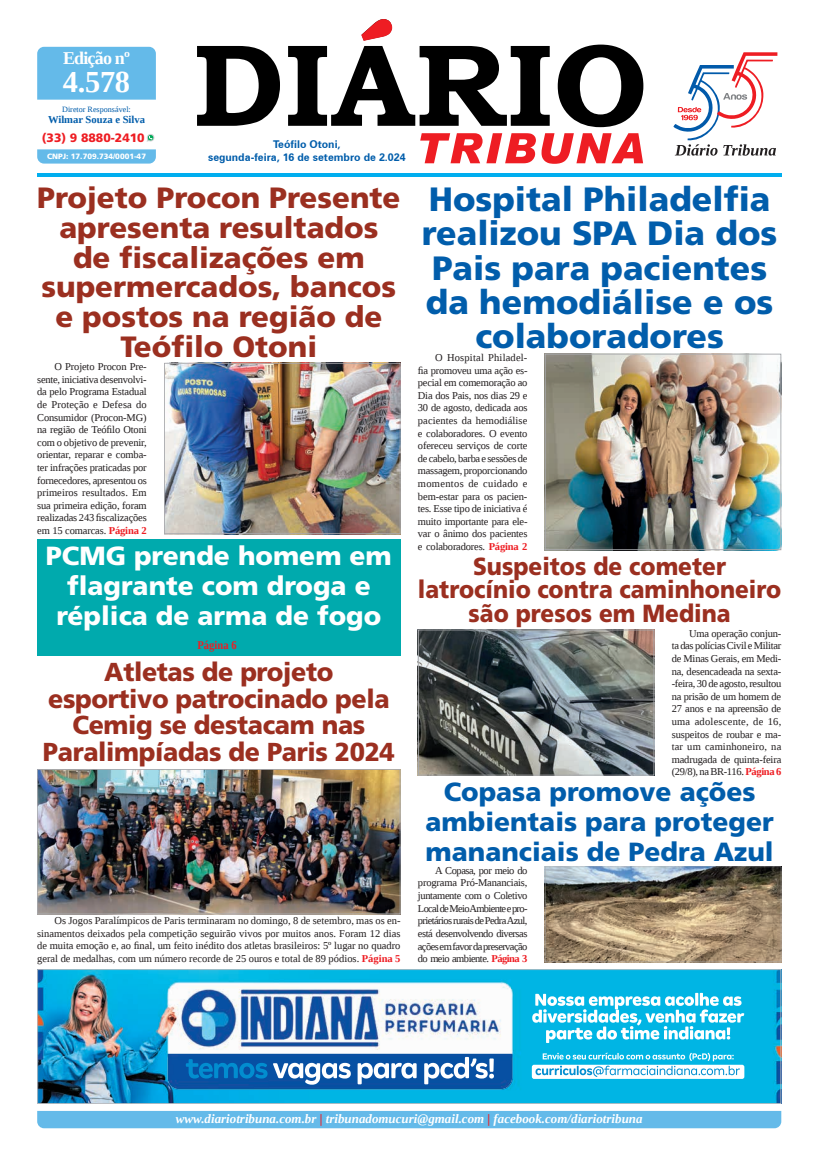
<style>
.page{position:relative;width:821px;height:1166px;background:#fff}
.page>*{position:absolute;margin:0;border:0;box-sizing:border-box;transform-origin:0 0}
.t1{font:900 33.69px/34.1px "Frutiger LT Std";color:#015dab;text-align:center}
.t2{font:700 30.45px "Liberation Serif";color:#fff}
.t3{font:900 29.31px/29.8px "Frutiger LT Std";color:#9b2f20;text-align:center}
.t4{font:900 26.25px/29.8px "Frutiger LT Std";color:#015dab;text-align:center}
.t5{font:900 26.25px/29.8px "Frutiger LT Std";color:#fff;text-align:center}
.t6{font:900 25.99px/26.5px "Frutiger LT Std";letter-spacing:-.015em;color:#9b2f20;text-align:center;scale:.96 1}
.t7{font:900 24.76px/23.6px "Frutiger LT Std";color:#9b2f20;text-align:center;scale:.92 1}
.t8{font:700 18.03px "Liberation Serif";letter-spacing:-.045em;color:#fff}
.t9{font:italic 700 12.95px "Liberation Serif";color:#fff}
.t10{font:900 12.16px "Frutiger LT Std";color:#ee1d23}
.t11{font:700 11.9px "Liberation Serif";letter-spacing:.005em;color:#ee1d23;scale:.88 1}
.t12{font:700 10.67px/12.6px "Zurich BT";color:#015dab;text-align:center}
.t13{font:700 10.59px "Liberation Serif";color:#015dab}
.t14{font:10.5px/12.6px "Liberation Serif";letter-spacing:-.02em;color:#231f20;text-align:justify}
.t15{font:8.14px "Liberation Serif";color:#015dab}
.t16{font:900 7.7px "Frutiger LT Std";color:#fff}
.s1{font-weight:700;color:#ee1d23}
.s2{color:#ee1d23}
</style>
<div class="page">
<div style="left:37px;top:1111px;width:744px;height:17px;background:#64bae9"></div>
<hr style="left:37px;top:174px;width:744px;height:3px;background:#00aeef">
<svg style="left:197px;top:26px;width:446px;height:101px"></svg>
<svg style="left:361px;top:19px;width:31px;height:22px"></svg>
<svg style="left:420px;top:133px;width:223px;height:31px"></svg>
<div style="left:37px;top:47px;width:119px;height:53px;background:#64bae9"></div>
<svg style="left:37px;top:149px;width:119px;height:15px;background:#6ebeea"></svg>
<svg style="left:147px;top:134px;width:7px;height:8px"></svg>
<div style="left:37px;top:539px;width:364px;height:117px;background:#00aaad"></div>
<img style="left:37px;top:969px;width:744px;height:135px">
<svg style="left:673px;top:52px;width:104px;height:104px"></svg>
<img style="left:545px;top:354px;width:236px;height:196px">
<img style="left:164px;top:363px;width:237px;height:171px">
<img style="left:37px;top:769px;width:364px;height:145px">
<svg style="left:418px;top:629px;width:236px;height:146px;background:#646a6b"></svg>
<svg style="left:545px;top:866px;width:236px;height:96px;background:#94856f"></svg>
<h3 class="t8" style="left:63px;top:45px;width:68px">Edição nº</h3>
<h2 class="t2" style="left:63px;top:61px;width:69px">4.578</h2>
<p class="t15" style="left:62px;top:104px;width:70px">Diretor Responsável:</p>
<p class="t13" style="left:48px;top:112px;width:99px">Wilmar Souza e Silva</p>
<p class="t10" style="left:42px;top:130px;width:104px">(33) 9 8880-2410</p>
<p class="t16" style="left:47px;top:151px;width:100px">CNPJ: 17.709.734/0001-47</p>
<p class="t12" style="left:208px;top:138px;width:199px">Teófilo Otoni,<br>segunda-feira, 16 de setembro de 2.024</p>
<h3 class="t3" style="left:37px;top:183px;width:365px">Projeto Procon Presente apresenta resultados de fiscalizações em supermercados, bancos e postos na região de<br>Teófilo Otoni</h3>
<p class="t14" style="left:37px;top:360px;width:111px;text-indent:17px">O Projeto Procon Pre&shy;sente, iniciativa desenvolvi&shy;da pelo Programa Estadual de Proteção e Defesa do Consumidor (Procon-MG) na região de Teófilo Otoni com o objetivo de prevenir, orientar, reparar e comba&shy;ter infrações praticadas por fornecedores, apresentou os primeiros resultados. Em sua primeira edição, foram realizadas 243 fiscalizações em 15 comarcas. <span class="s1">Página 2</span></p>
<h3 class="t5" style="left:46px;top:541px;width:348px">PCMG prende homem em flagrante com droga e réplica de arma de fogo</h3>
<p class="t11" style="left:197px;top:636px;width:46px">Página 6</p>
<h3 class="t6" style="left:43px;top:659px;width:368px">Atletas de projeto esportivo patrocinado pela<br>Cemig se destacam nas<br>Paralimpíadas de Paris 2024</h3>
<p class="t14" style="left:37px;top:914px;width:365px;text-indent:17px">Os Jogos Paralímpicos de Paris terminaram no domingo, 8 de setembro, mas os en&shy;sinamentos deixados pela competição seguirão vivos por muitos anos. Foram 12 dias de muita emoção e, ao final, um feito inédito dos atletas brasileiros: 5º lugar no quadro geral de medalhas, com um número recorde de 25 ouros e total de 89 pódios. <span class="s1">Página 5</span></p>
<h1 class="t1" style="left:422px;top:182px;width:357px">Hospital Philadelfia realizou SPA Dia dos<br>Pais para pacientes da hemodiálise e os colaboradores</h1>
<p class="t14" style="left:418px;top:351px;width:111px;text-indent:17px">O Hospital Philadel&shy;fia promoveu uma ação es&shy;pecial em comemoração ao Dia dos Pais, nos dias 29 e 30 de agosto, dedicada aos pacientes da hemodiálise e colaboradores. O evento ofereceu serviços de corte de cabelo, barba e sessões de massagem, proporcionando momentos de cuidado e bem-estar para os pacien&shy;tes. Esse tipo de iniciativa é muito importante para ele&shy;var o ânimo dos pacientes e colaboradores. <span class="s1">Página 2</span></p>
<h3 class="t7" style="left:418px;top:554px;width:397px">Suspeitos de cometer latrocínio contra caminhoneiro são presos em Medina</h3>
<p class="t14" style="left:672px;top:627px;width:111px;text-indent:17px">Uma operação conjun&shy;ta das polícias Civil e Militar de Minas Gerais, em Medi&shy;na, desencadeada na sexta--feira, 30 de agosto, resultou na prisão de um homem de 27 anos e na apreensão de uma adolescente, de 16, suspeitos de roubar e ma&shy;tar um caminhoneiro, na madrugada de quinta-feira (29/8), na BR-116. <span class="s1">Página 6</span></p>
<h3 class="t4" style="left:426px;top:777px;width:350px">Copasa promove ações ambientais para proteger mananciais de Pedra Azul</h3>
<p class="t14" style="left:418px;top:864px;width:111px;text-indent:17px">A Copasa, por meio do programa Pró-Mananciais, juntamente com o Coletivo Local de Meio Ambiente e pro&shy;prietários rurais de Pedra Azul, está desenvolvendo diversas ações em favor da preservação do meio ambiente. <span class="s1">Página 3</span></p>
<p class="t9" style="left:176px;top:1110px;width:468px">www.diariotribuna.com.br <span class="s2">|</span> tribunadomucuri@gmail.com <span class="s2">|</span> facebook.com/diariotribuna</p>
</div>
